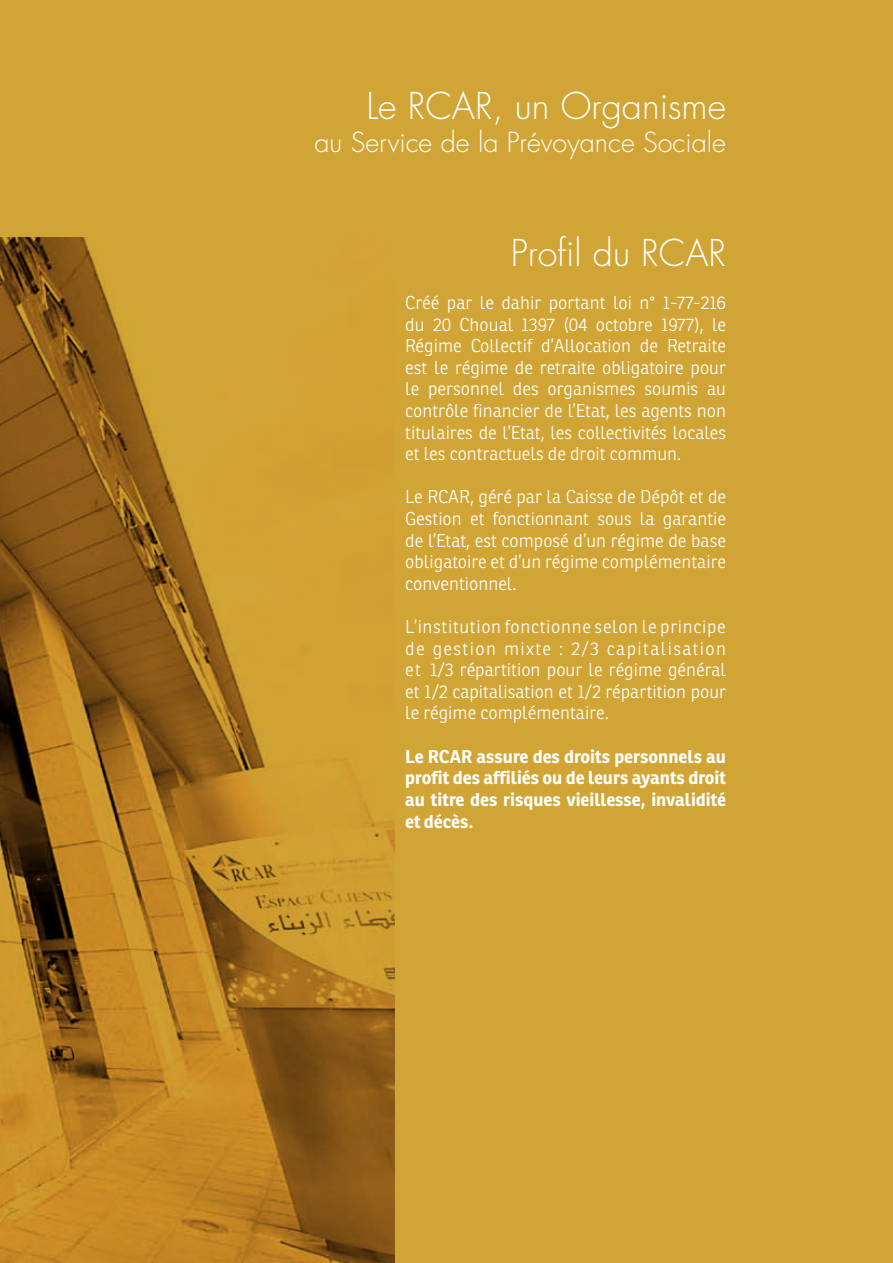
<style>
.page{position:relative;width:893px;height:1263px;background:#d1a535}
.page>*{position:absolute;margin:0;border:0;box-sizing:border-box;transform-origin:0 0}
.t1{font:300 36px "Futura";color:#fff}
.t2{font:300 27px "Futura";color:#fff}
.t3{font:300 18px/21.6px "Ronnia";color:#fff;text-align:justify}
.t4{font:700 18px/21.6px "Ronnia";color:#fff;text-align:justify}
</style>
<div class="page">
<img style="left:0;top:237px;width:394px;height:1026px">
<h1 class="t1" style="left:366px;top:83px;width:361px">Le RCAR, un Organisme</h1>
<h2 class="t2" style="left:314px;top:124px;width:413px">au Service de la Prévoyance Sociale</h2>
<h1 class="t1" style="left:511px;top:230px;width:217px">Profil du RCAR</h1>
<p class="t3" style="left:405px;top:292px;width:322px">Créé par le dahir portant loi n° 1-77-216 du 20 Choual 1397 (04 octobre 1977), le Régime Collectif d’Allocation de Retraite est le régime de retraite obligatoire pour le personnel des organismes soumis au contrôle financier de l’Etat, les agents non titulaires de l’Etat, les collectivités locales et les contractuels de droit commun.</p>
<p class="t3" style="left:405px;top:486px;width:322px">Le RCAR, géré par la Caisse de Dépôt et de Gestion et fonctionnant sous la garantie de l’Etat, est composé d’un régime de base obligatoire et d’un régime complémentaire conventionnel.</p>
<p class="t3" style="left:405px;top:616px;width:322px">L’institution fonctionne selon le principe de gestion mixte : 2/3 capitalisation et 1/3 répartition pour le régime général et 1/2 capitalisation et 1/2 répartition pour le régime complémentaire.</p>
<p class="t4" style="left:405px;top:745px;width:322px">Le RCAR assure des droits personnels au profit des affiliés ou de leurs ayants droit au titre des risques vieillesse, invalidité et décès.</p>
</div>
